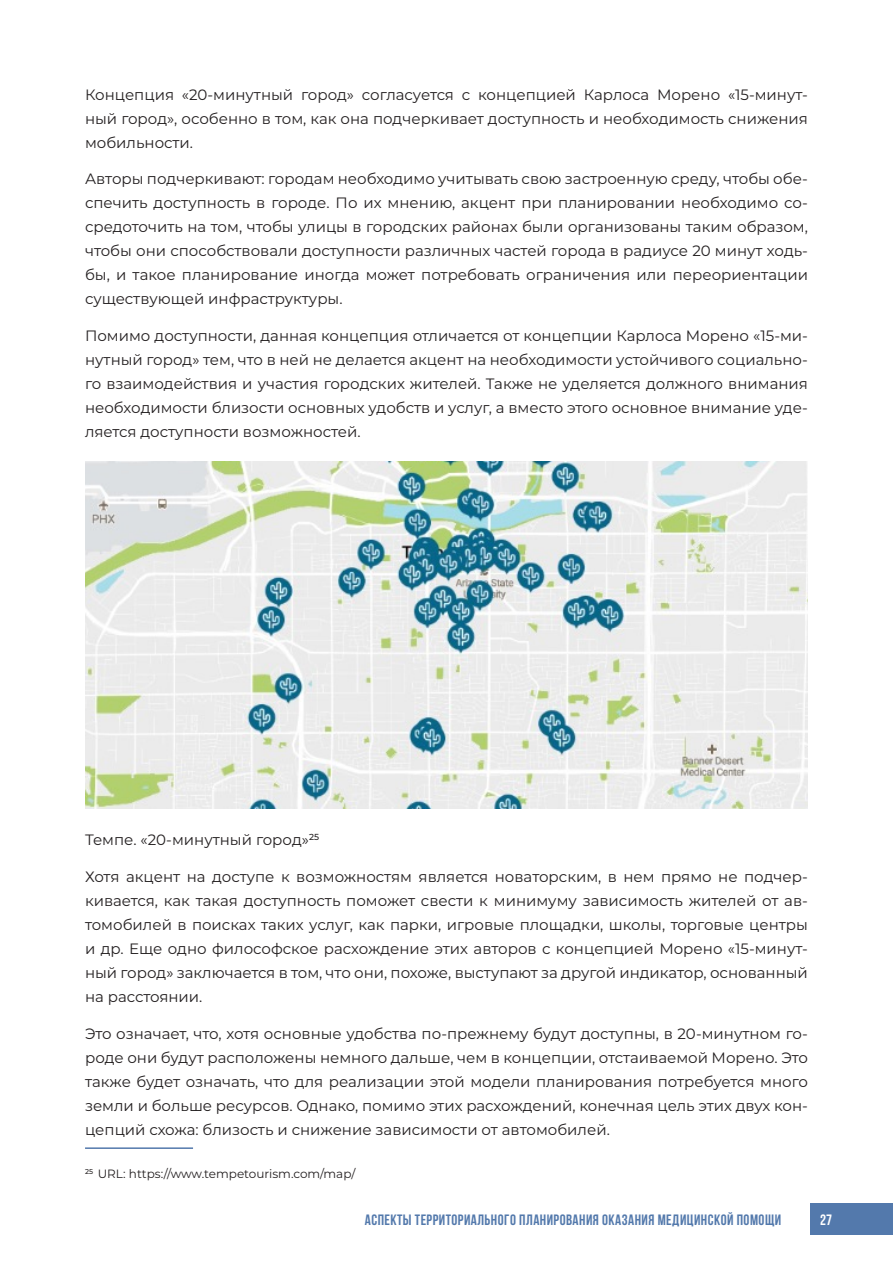
<style>
.page{position:relative;width:893px;height:1263px;background:#fff}
.page>*{position:absolute;margin:0;border:0;box-sizing:border-box;transform-origin:0 0}
.набор{font:15px/24px "Montserrat";color:#231f20;text-align:justify}
.t1{font:700 15px "Bebas Neue";letter-spacing:.03em;color:#5379ac}
.t2{font:700 15px "Bebas Neue";color:#fff}
.сноска{font:12px "Montserrat";color:#231f20}
</style>
<div class="page">
<div style="left:810px;top:1203px;width:83px;height:31px;background:#5379ac"></div>
<img style="left:85px;top:461px;width:723px;height:347px">
<hr style="left:85px;top:1147px;width:108px;height:2px;background:#5379ac">
<p class="набор" style="left:85px;top:82px;width:724px">Концепция «20-минутный город» согласуется с концепцией Карлоса Морено «15-минут&shy;ный город», особенно в том, как она подчеркивает доступность и необходимость снижения мобильности.</p>
<p class="набор" style="left:85px;top:166px;width:724px">Авторы подчеркивают: городам необходимо учитывать свою застроенную среду, чтобы обе&shy;спечить доступность в городе. По их мнению, акцент при планировании необходимо со&shy;средоточить на том, чтобы улицы в городских районах были организованы таким образом, чтобы они способствовали доступности различных частей города в радиусе 20 минут ходь&shy;бы, и такое планирование иногда может потребовать ограничения или переориентации существующей инфраструктуры.</p>
<p class="набор" style="left:85px;top:323px;width:724px">Помимо доступности, данная концепция отличается от концепции Карлоса Морено «15-ми&shy;нутный город» тем, что в ней не делается акцент на необходимости устойчивого социально&shy;го взаимодействия и участия городских жителей. Также не уделяется должного внимания необходимости близости основных удобств и услуг, а вместо этого основное внимание уде&shy;ляется доступности возможностей.</p>
<p class="набор" style="left:85px;top:827px;width:235px">Темпе. «20-минутный город»<sup>25</sup></p>
<p class="набор" style="left:85px;top:864px;width:724px">Хотя акцент на доступе к возможностям является новаторским, в нем прямо не подчер&shy;кивается, как такая доступность поможет свести к минимуму зависимость жителей от ав&shy;томобилей в поисках таких услуг, как парки, игровые площадки, школы, торговые центры и др. Еще одно философское расхождение этих авторов с концепцией Морено «15-минут&shy;ный город» заключается в том, что они, похоже, выступают за другой индикатор, основанный на расстоянии.</p>
<p class="набор" style="left:85px;top:1021px;width:724px">Это означает, что, хотя основные удобства по-прежнему будут доступны, в 20-минутном го&shy;роде они будут расположены немного дальше, чем в концепции, отстаиваемой Морено. Это также будет означать, что для реализации этой модели планирования потребуется много земли и больше ресурсов. Однако, помимо этих расхождений, конечная цель этих двух кон&shy;цепций схожа: близость и снижение зависимости от автомобилей.</p>
<p class="сноска" style="left:85px;top:1165px;width:272px"><sup>25</sup> URL: https://www.tempetourism.com/map/</p>
<p class="t1" style="left:365px;top:1211px;width:418px">АСПЕКТЫ ТЕРРИТОРИАЛЬНОГО ПЛАНИРОВАНИЯ ОКАЗАНИЯ МЕДИЦИНСКОЙ ПОМОЩИ</p>
<p class="t2" style="left:820px;top:1211px;width:13px">27</p>
</div>
